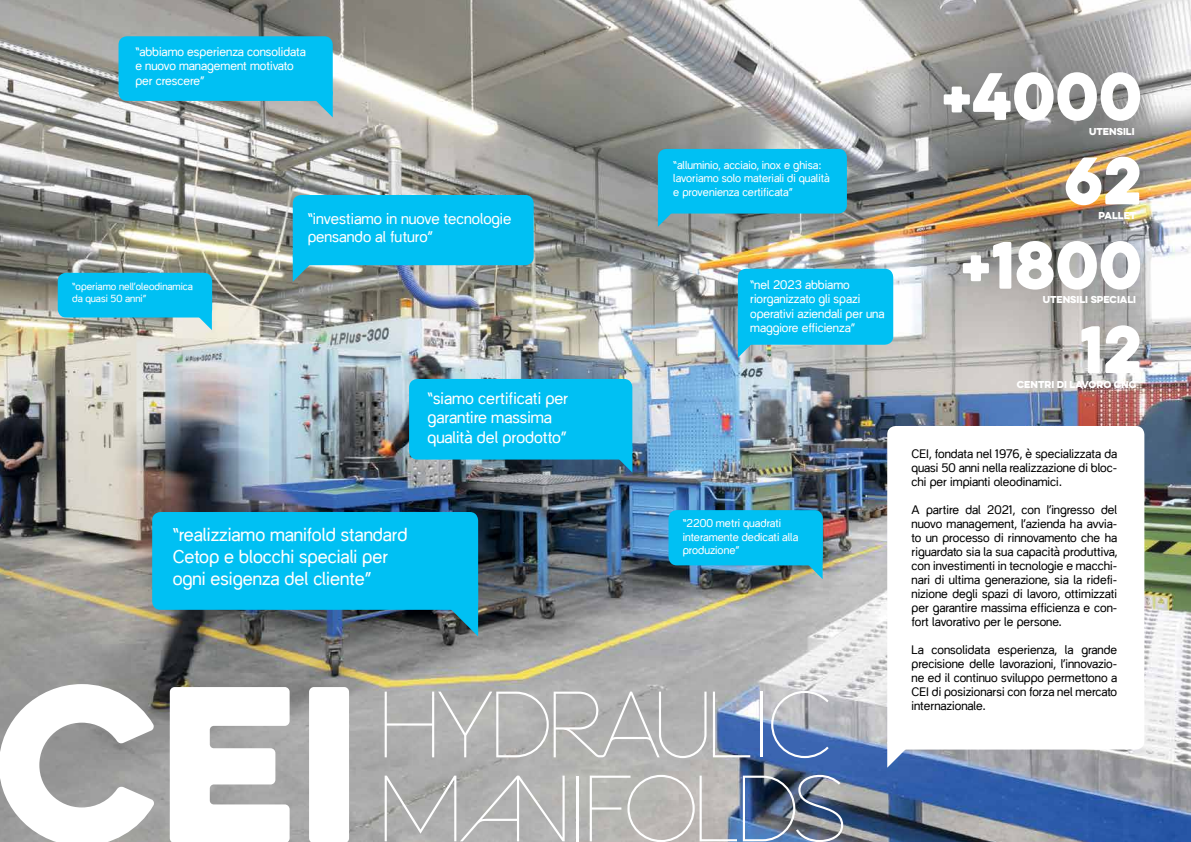
<style>
.page{position:relative;width:1191px;height:842px;background:#fff}
.page>*{position:absolute;margin:0;border:0;box-sizing:border-box;transform-origin:0 0}
.t1{font:94px/84px "Sevigne";letter-spacing:-.05em;color:#fff;text-align:right}
.t2{font:60px "Eveleth Clean";color:#fff}
.t3{font:18px/21.6px "Codent";color:#fff}
.t4{font:16px/19.2px "Codent";color:#fff}
.t5{font:15px/18px "Codent";color:#fff}
.t6{font:12px/14px "Codent";color:#000;text-align:justify}
.t7{font:12px/14.4px "Codent";color:#fff}
.t8{font:11px/13.2px "Codent";color:#fff}
.t9{font:10px/12px "Codent";color:#fff}
.t10{font:9px "Eveleth Clean";color:#fff}
.s1{font-family:"Eveleth Clean";font-size:200px}
.s2{font-size:56px}
</style>
<div class="page">
<img style="left:0;top:0;width:1191px;height:842px">
<svg style="left:307px;top:95px;width:26px;height:22px"></svg>
<div style="left:118px;top:36px;width:215px;height:65px;background:#00c0f3;border-radius:9px"></div>
<div style="left:58px;top:273px;width:154px;height:44px;background:#00c0f3;border-radius:9px"></div>
<svg style="left:192px;top:311px;width:20px;height:19px"></svg>
<svg style="left:293px;top:259px;width:26px;height:23px"></svg>
<div style="left:293px;top:195px;width:240px;height:70px;background:#00c0f3;border-radius:9px"></div>
<svg style="left:426px;top:604px;width:52px;height:32px"></svg>
<div style="left:152px;top:512px;width:326px;height:98px;background:#00c0f3;border-radius:9px"></div>
<svg style="left:606px;top:453px;width:26px;height:20px"></svg>
<div style="left:409px;top:379px;width:223px;height:80px;background:#00c0f3;border-radius:9px"></div>
<svg style="left:658px;top:208px;width:19px;height:19px"></svg>
<div style="left:658px;top:149px;width:189px;height:65px;background:#00c0f3;border-radius:9px"></div>
<svg style="left:738px;top:339px;width:26px;height:19px"></svg>
<div style="left:738px;top:269px;width:155px;height:76px;background:#00c0f3;border-radius:9px"></div>
<svg style="left:803px;top:561px;width:19px;height:18px"></svg>
<div style="left:668px;top:510px;width:155px;height:55px;background:#00c0f3;border-radius:9px"></div>
<svg style="left:887px;top:743px;width:26px;height:25px"></svg>
<div style="left:887px;top:426px;width:257px;height:323px;background:#fff;border-radius:9px"></div>
<p class="t7" style="left:135px;top:45px;width:172px">“abbiamo esperienza consolidata e nuovo management motivato per crescere”</p>
<p class="t9" style="left:72px;top:281px;width:122px">“operiamo nell’oleodinamica da quasi 50 anni”</p>
<p class="t5" style="left:308px;top:209px;width:205px">“investiamo in nuove tecnologie pensando al futuro”</p>
<h3 class="t4" style="left:427px;top:389px;width:142px">“siamo certificati per garantire massima qualità del prodotto”</h3>
<h3 class="t3" style="left:173px;top:524px;width:236px">“realizziamo manifold standard<br>Cetop e blocchi speciali per ogni esigenza del cliente”</h3>
<p class="t8" style="left:673px;top:159px;width:158px">“alluminio, acciaio, inox e ghisa: lavoriamo solo materiali di qualità e provenienza certificata”</p>
<p class="t7" style="left:750px;top:277px;width:136px">“nel 2023 abbiamo riorganizzato gli spazi operativi aziendali per una maggiore efficienza”</p>
<p class="t8" style="left:682px;top:517px;width:117px">“2200 metri quadrati interamente dedicati alla produzione”</p>
<h1 class="t1" style="left:-6px;top:680px;width:855px"><span class="s1">CEI</span> HYDRAULIC<br>MANIFOLDS</h1>
<h2 class="t2" style="left:941px;top:50px;width:202px"><span class="s2">+</span>4000</h2>
<p class="t10" style="left:1089px;top:124px;width:47px">UTENSILI</p>
<h2 class="t2" style="left:1064px;top:135px;width:79px">62</h2>
<p class="t10" style="left:1098px;top:208px;width:39px">PALLET</p>
<h2 class="t2" style="left:960px;top:219px;width:183px"><span class="s2">+</span>1800</h2>
<p class="t10" style="left:1042px;top:293px;width:95px">UTENSILI SPECIALI</p>
<h2 class="t2" style="left:1079px;top:303px;width:64px">12</h2>
<p class="t10" style="left:1017px;top:377px;width:121px">CENTRI DI LAVORO CNC</p>
<p class="t6" style="left:911px;top:446px;width:207px">CEI, fondata nel 1976, è specializzata da quasi 50 anni nella realizzazione di bloc&shy;chi per impianti oleodinamici.</p>
<p class="t6" style="left:911px;top:502px;width:207px">A partire dal 2021, con l’ingresso del nuovo management, l’azienda ha avvia&shy;to un processo di rinnovamento che ha riguardato sia la sua capacità produttiva, con investimenti in tecnologie e macchi&shy;nari di ultima generazione, sia la ridefi&shy;nizione degli spazi di lavoro, ottimizzati per garantire massima efficienza e con&shy;fort lavorativo per le persone.</p>
<p class="t6" style="left:911px;top:643px;width:207px">La consolidata esperienza, la grande precisione delle lavorazioni, l’innovazio&shy;ne ed il continuo sviluppo permettono a CEI di posizionarsi con forza nel mercato internazionale.</p>
</div>
